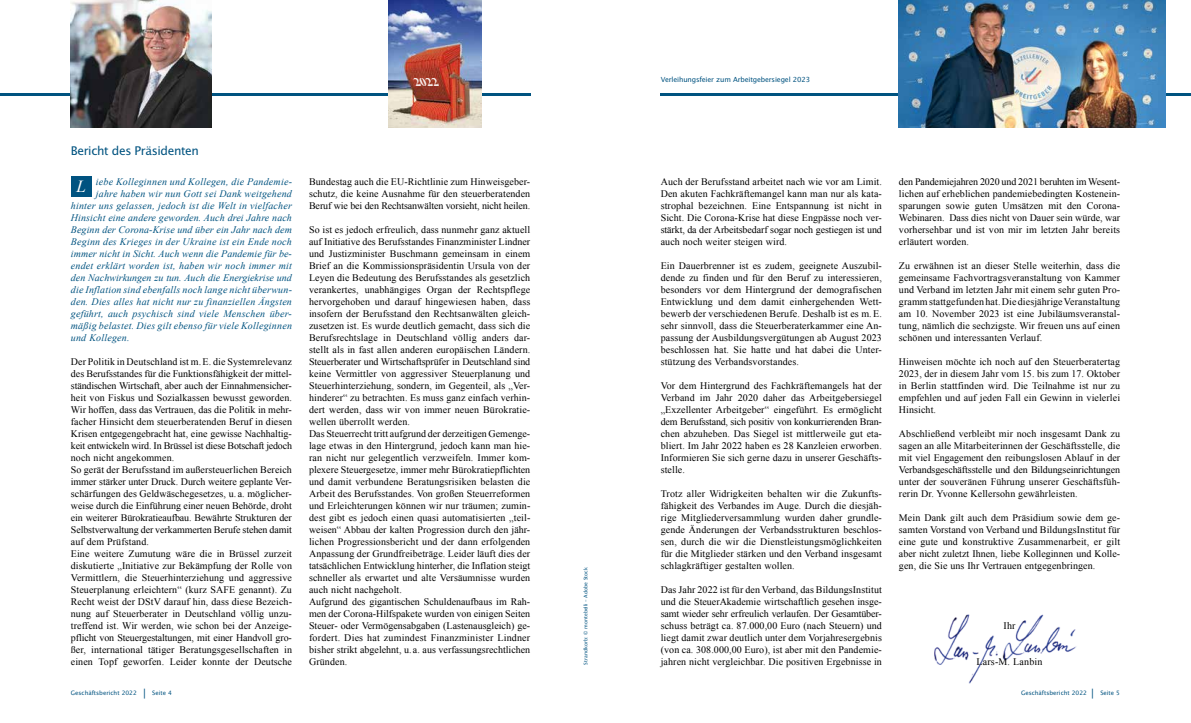
<style>
.page{position:relative;width:1191px;height:723px;background:#fff}
.page>*{position:absolute;margin:0;border:0;box-sizing:border-box;transform-origin:0 0}
.t1{font:italic 17px "Times New Roman";color:#fff}
.t2{font:12px "Lucida Sans";letter-spacing:-.03em;color:#005380}
.t3{font:italic 700 12px "Times";color:#fff}
.t4{font:10px/12px "Times New Roman";letter-spacing:.01em;color:#000;text-align:justify}
.t5{font:italic 10px "Times New Roman";letter-spacing:.02em;color:#005380}
.t6{font:italic 10px "Times New Roman";color:#005380}
.t7{font:7px "Lucida Sans";letter-spacing:-.02em;color:#005380}
.t8{font:6px "Lucida Sans";color:#005380}
.t9{font:5px "Lucida Sans";color:#005380}
.s1{font-size:10.8px}
</style>
<div class="page">
<img style="left:934px;top:614px;width:143px;height:69px">
<hr style="left:660px;top:94px;width:531px;height:2px;background:#005380">
<hr style="left:0;top:94px;width:530px;height:2px;background:#005380">
<div style="left:71px;top:176px;width:20px;height:21px;background:#005380"></div>
<img style="left:388px;top:0;width:94px;height:128px">
<img style="left:899px;top:0;width:266px;height:128px">
<img style="left:71px;top:0;width:140px;height:128px">
<p class="t3" style="left:416px;top:71px;width:34px">2022</p>
<p class="t7" style="left:660px;top:76px;width:151px">Verleihungsfeier zum Arbeitgebersiegel 2023</p>
<p class="t2" style="left:71px;top:144px;width:130px">Bericht des Präsidenten</p>
<p class="t5" style="left:96px;top:174px;width:198px">iebe Kolleginnen und Kollegen, die Pandemie-</p>
<p class="t5" style="left:96px;top:186px;width:198px">jahre haben wir nun Gott sei Dank weitgehend</p>
<p class="t5" style="left:71px;top:198px;width:223px">hinter uns gelassen, jedoch ist die Welt in vielfacher</p>
<p class="t5" style="left:71px;top:210px;width:223px">Hinsicht eine andere geworden. Auch drei Jahre nach</p>
<p class="t5" style="left:71px;top:222px;width:223px">Beginn der Corona-Krise und über ein Jahr nach dem</p>
<p class="t5" style="left:71px;top:234px;width:222px">Beginn des Krieges in der Ukraine ist ein Ende noch</p>
<p class="t5" style="left:71px;top:246px;width:222px">immer nicht in Sicht. Auch wenn die Pandemie für be-</p>
<p class="t5" style="left:71px;top:258px;width:223px">endet erklärt worden ist, haben wir noch immer mit</p>
<p class="t6" style="left:71px;top:270px;width:223px">den Nachwirkungen zu tun. Auch die Energiekrise und</p>
<p class="t5" style="left:71px;top:282px;width:223px">die Inflation sind ebenfalls noch lange nicht überwun-</p>
<p class="t5" style="left:71px;top:294px;width:223px">den. Dies alles hat nicht nur zu finanziellen Ängsten</p>
<p class="t5" style="left:71px;top:306px;width:222px">geführt, auch psychisch sind viele Menschen über-</p>
<p class="t5" style="left:71px;top:318px;width:223px">mäßig belastet. Dies gilt ebenso für viele Kolleginnen</p>
<p class="t5" style="left:71px;top:330px;width:60px">und Kollegen.</p>
<p class="t4" style="left:71px;top:355px;width:223px;text-align:left">Der Politik in Deutschland ist m.E. die Systemrelevanz des Berufsstandes für die Funktionsfähigkeit der mittel&shy;ständischen Wirtschaft, aber auch der Einnahmensicher&shy;heit von Fiskus und Sozialkassen bewusst geworden.<br>Wir hoffen, dass das Vertrauen, das die Politik in mehr&shy;facher Hinsicht dem steuerberatenden Beruf in diesen Krisen entgegengebracht hat, eine gewisse Nachhaltig&shy;keit entwickeln wird. In Brüssel ist diese Botschaft jedoch noch nicht angekommen.<br>So gerät der Berufsstand im außersteuerlichen Bereich immer stärker unter Druck. Durch weitere geplante Ver&shy;schärfungen des Geldwäschegesetzes, u. a. möglicher&shy;weise durch die Einführung einer neuen Behörde, droht ein weiterer Bürokratieaufbau. Bewährte Strukturen der Selbstverwaltung der verkammerten Berufe stehen damit auf dem Prüfstand.<br>Eine weitere Zumutung wäre die in Brüssel zurzeit diskutierte „Initiative zur Bekämpfung der Rolle von Vermittlern, die Steuerhinterziehung und aggressive Steuerplanung erleichtern“ (kurz SAFE genannt). Zu Recht weist der DStV darauf hin, dass diese Bezeich&shy;nung auf Steuerberater in Deutschland völlig unzu&shy;treffend ist. Wir werden, wie schon bei der Anzeige&shy;pflicht von Steuergestaltungen, mit einer Handvoll gro&shy;ßer, international tätiger Beratungsgesellschaften in einen Topf geworfen. Leider konnte der Deutsche</p>
<h1 class="t1" style="left:76px;top:174px;width:11px">L</h1>
<p class="t4" style="left:309px;top:175px;width:223px">Bundestag auch die EU-Richtlinie zum Hinweisgeber&shy;schutz, die keine Ausnahme für den steuerberatenden Beruf wie bei den Rechtsanwälten vorsieht, nicht heilen.</p>
<p class="t4" style="left:309px;top:223px;width:223px;text-align:left">So ist es jedoch erfreulich, dass nunmehr ganz aktuell auf Initiative des Berufsstandes Finanzminister Lindner und Justizminister Buschmann gemeinsam in einem Brief an die Kommissionspräsidentin Ursula von der Leyen die Bedeutung des Berufsstandes als gesetzlich verankertes, unabhängiges Organ der Rechtspflege hervorgehoben und darauf hingewiesen haben, dass insofern der Berufsstand den Rechtsanwälten gleich&shy;zusetzen ist. Es wurde deutlich gemacht, dass sich die Berufsrechtslage in Deutschland völlig anders dar&shy;stellt als in fast allen anderen europäischen Ländern.<br>Steuerberater und Wirtschaftsprüfer in Deutschland sind keine Vermittler von aggressiver Steuerplanung und Steuerhinterziehung, sondern, im Gegenteil, als „Ver&shy;hinderer“ zu betrachten. Es muss ganz einfach verhin&shy;dert werden, dass wir von immer neuen Bürokratie&shy;wellen überrollt werden.<br>Das Steuerrecht tritt aufgrund der derzeitigen Gemenge&shy;lage etwas in den Hintergrund, jedoch kann man hie&shy;ran nicht nur gelegentlich verzweifeln. Immer kom&shy;plexere Steuergesetze, immer mehr Bürokratiepflichten und damit verbundene Beratungsrisiken belasten die Arbeit des Berufsstandes. Von großen Steuerreformen und Erleichterungen können wir nur träumen; zumin&shy;dest gibt es jedoch einen quasi automatisierten „teil&shy;weisen“ Abbau der kalten Progression durch den jähr&shy;lichen Progressionsbericht und der dann erfolgenden Anpassung der Grundfreibeträge. Leider läuft dies der tatsächlichen Entwicklung hinterher, die Inflation steigt schneller als erwartet und alte Versäumnisse wurden auch nicht nachgeholt.<br>Aufgrund des gigantischen Schuldenaufbaus im Rah&shy;men der Corona-Hilfspakete wurden von einigen Seiten Steuer- oder Vermögensabgaben (Lastenausgleich) ge&shy;fordert. Dies hat zumindest Finanzminister Lindner bisher strikt abgelehnt, u. a. aus verfassungsrechtlichen Gründen.</p>
<p class="t9" style="left:583px;top:665px;width:99px;rotate:-90deg">Strandkorb: © montebelli – Adobe Stock</p>
<p class="t4" style="left:660px;top:175px;width:223px">Auch der Berufsstand arbeitet nach wie vor am Limit.<br>Den akuten Fachkräftemangel kann man nur als kata&shy;strophal bezeichnen. Eine Entspannung ist nicht in Sicht. Die Corona-Krise hat diese Engpässe noch ver&shy;stärkt, da der Arbeitsbedarf sogar noch gestiegen ist und auch noch weiter steigen wird.</p>
<p class="t4" style="left:660px;top:259px;width:223px">Ein Dauerbrenner ist es zudem, geeignete Auszubil&shy;dende zu finden und für den Beruf zu interessieren, besonders vor dem Hintergrund der demografischen Entwicklung und dem damit einhergehenden Wett&shy;bewerb der verschiedenen Berufe. Deshalb ist es m.E. sehr sinnvoll, dass die Steuerberaterkammer eine An&shy;passung der Ausbildungsvergütungen ab August 2023 beschlossen hat. Sie hatte und hat dabei die Unter&shy;stützung des Verbandsvorstandes.</p>
<p class="t4" style="left:660px;top:379px;width:223px">Vor dem Hintergrund des Fachkräftemangels hat der Verband im Jahr 2020 daher das Arbeitgebersiegel „Exzellenter Arbeitgeber“ eingeführt. Es ermöglicht dem Berufsstand, sich positiv von konkurrierenden Bran&shy;chen abzuheben. Das Siegel ist mittlerweile gut eta&shy;bliert. Im Jahr 2022 haben es 28 Kanzleien erworben.<br>Informieren Sie sich gerne dazu in unserer Geschäfts&shy;stelle.</p>
<p class="t4" style="left:660px;top:487px;width:223px">Trotz aller Widrigkeiten behalten wir die Zukunfts&shy;fähigkeit des Verbandes im Auge. Durch die diesjäh&shy;rige Mitgliederversammlung wurden daher grundle&shy;gende Änderungen der Verbandsstrukturen beschlos&shy;sen, durch die wir die Dienstleistungsmöglichkeiten für die Mitglieder stärken und den Verband insgesamt schlagkräftiger gestalten wollen.</p>
<p class="t4" style="left:660px;top:583px;width:223px">Das Jahr 2022 ist für den Verband, das BildungsInstitut und die SteuerAkademie wirtschaftlich gesehen insge&shy;samt wieder sehr erfreulich verlaufen. Der Gesamtüber&shy;schuss beträgt ca. 87.000,00 Euro (nach Steuern) und liegt damit zwar deutlich unter dem Vorjahresergebnis (von ca. 308.000,00 Euro), ist aber mit den Pandemie&shy;jahren nicht vergleichbar. Die positiven Ergebnisse in</p>
<p class="t4" style="left:899px;top:175px;width:223px">den Pandemiejahren 2020 und 2021 beruhten im Wesent&shy;lichen auf erheblichen pandemiebedingten Kostenein&shy;sparungen sowie guten Umsätzen mit den Corona-Webinaren. Dass dies nicht von Dauer sein würde, war vorhersehbar und ist von mir im letzten Jahr bereits erläutert worden.</p>
<p class="t4" style="left:899px;top:259px;width:223px">Zu erwähnen ist an dieser Stelle weiterhin, dass die gemeinsame Fachvortragsveranstaltung von Kammer und Verband im letzten Jahr mit einem sehr guten Pro&shy;gramm stattgefunden hat. Die diesjährige Veranstaltung am 10. November 2023 ist eine Jubiläumsveranstal&shy;tung, nämlich die sechzigste. Wir freuen uns auf einen schönen und interessanten Verlauf.</p>
<p class="t4" style="left:899px;top:355px;width:223px">Hinweisen möchte ich noch auf den Steuerberatertag 2023, der in diesem Jahr vom 15. bis zum 17. Oktober in Berlin stattfinden wird. Die Teilnahme ist nur zu empfehlen und auf jeden Fall ein Gewinn in vielerlei Hinsicht.</p>
<p class="t4" style="left:899px;top:427px;width:223px">Abschließend verbleibt mir noch insgesamt Dank zu sagen an alle Mitarbeiterinnen der Geschäftsstelle, die mit viel Engagement den reibungslosen Ablauf in der Verbandsgeschäftsstelle und den Bildungseinrichtungen unter der souveränen Führung unserer Geschäftsfüh&shy;rerin Dr. Yvonne Kellersohn gewährleisten.</p>
<p class="t4" style="left:899px;top:511px;width:223px">Mein Dank gilt auch dem Präsidium sowie dem ge&shy;samten Vorstand von Verband und BildungsInstitut für eine gute und konstruktive Zusammenarbeit, er gilt aber nicht zuletzt Ihnen, liebe Kolleginnen und Kolle&shy;gen, die Sie uns Ihr Vertrauen entgegenbringen.</p>
<p class="t4" style="left:1003px;top:619px;width:14px">Ihr</p>
<p class="t4" style="left:976px;top:655px;width:68px">Lars-M. Lanbin</p>
<p class="t8" style="left:71px;top:690px;width:103px">Geschäftsbericht 2022 <span class="s1">|</span> Seite 4</p>
<p class="t8" style="left:1021px;top:690px;width:101px">Geschäftsbericht 2022 <span class="s1">|</span> Seite 5</p>
</div>
